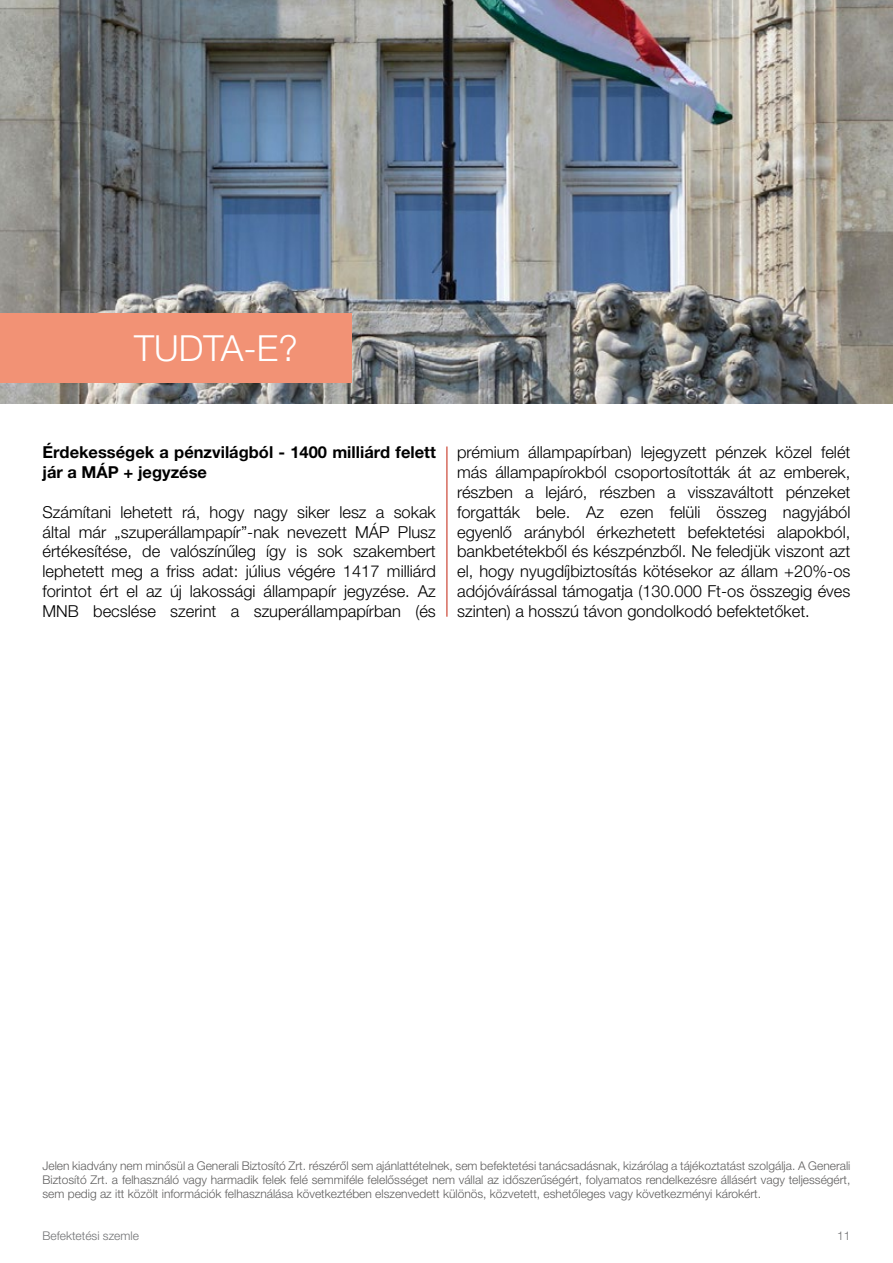
<style>
.page{position:relative;width:893px;height:1263px;background:#fff}
.page>*{position:absolute;margin:0;border:0;box-sizing:border-box;transform-origin:0 0}
.t1{font:300 36px "Helvetica Neue LT Pro";color:#fff}
.t2{font:300 16.5px/19.8px "Helvetica Neue LT Pro";color:#000;text-align:justify}
.t3{font:700 16.5px/19.8px "Helvetica Neue LT Pro";color:#000}
.t4{font:300 12px/14.4px "Helvetica Neue LT Pro";color:#5f5e5e;text-align:justify}
.t5{font:300 12px "Helvetica Neue LT Pro";color:#707173}
</style>
<div class="page">
<img style="left:0;top:0;width:893px;height:404px">
<hr style="left:447px;top:446px;width:1px;height:171px;background:#c1210d">
<div style="left:0;top:314px;width:352px;height:69px;background:#f29275"></div>
<h1 class="t1" style="left:134px;top:326px;width:165px">TUDTA-E?</h1>
<p class="t3" style="left:43px;top:442px;width:395px">Érdekességek a pénzvilágból - 1400 milliárd felett jár a MÁP + jegyzése</p>
<p class="t2" style="left:43px;top:502px;width:395px">Számítani lehetett rá, hogy nagy siker lesz a sokak által már „szuperállampapír”-nak nevezett MÁP Plusz értékesítése, de valószínűleg így is sok szakembert lephetett meg a friss adat: július végére 1417 milliárd forintot ért el az új lakossági állampapír jegyzése. Az MNB becslése szerint a szuperállampapírban (és</p>
<p class="t2" style="left:457px;top:442px;width:395px">prémium állampapírban) lejegyzett pénzek közel felét más állampapírokból csoportosították át az emberek, részben a lejáró, részben a visszaváltott pénzeket forgatták bele. Az ezen felüli összeg nagyjából egyenlő arányból érkezhetett befektetési alapokból, bankbetétekből és készpénzből. Ne feledjük viszont azt el, hogy nyugdíjbiztosítás kötésekor az állam +20%-os adójóváírással támogatja (130.000 Ft-os összegig éves szinten) a hosszú távon gondolkodó befektetőket.</p>
<p class="t4" style="left:43px;top:1158px;width:809px">Jelen kiadvány nem minősül a Generali Biztosító Zrt. részéről sem ajánlattételnek, sem befektetési tanácsadásnak, kizárólag a tájékoztatást szolgálja. A Generali Biztosító Zrt. a felhasználó vagy harmadik felek felé semmiféle felelősséget nem vállal az időszerűségért, folyamatos rendelkezésre állásért vagy teljességért, sem pedig az itt közölt információk felhasználása következtében elszenvedett különös, közvetett, eshetőleges vagy következményi károkért.</p>
<p class="t5" style="left:43px;top:1228px;width:98px">Befektetési szemle</p>
<p class="t5" style="left:837px;top:1228px;width:15px">11</p>
</div>
